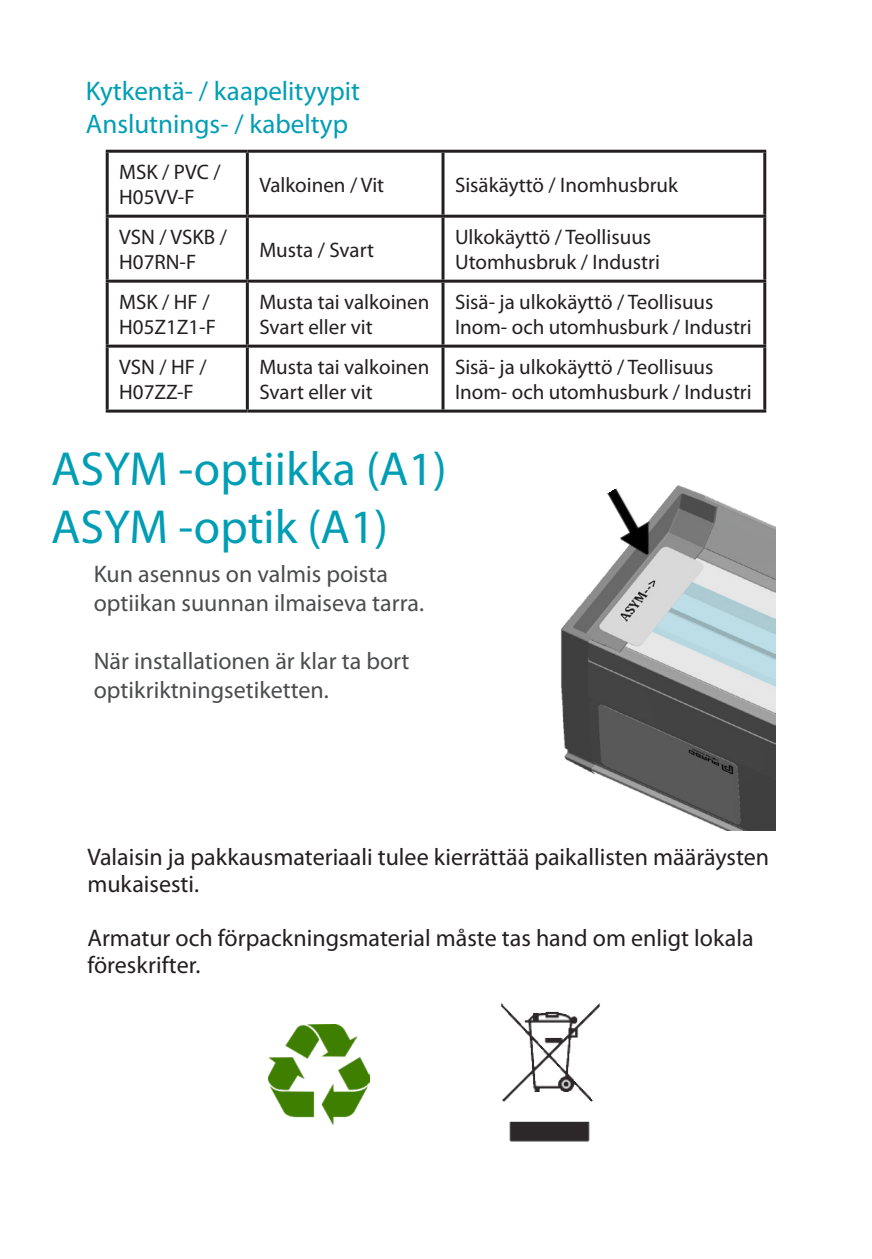
<style>
.page{position:relative;width:872px;height:1259px;background:#fff}
.page>*{position:absolute;margin:0;border:0;box-sizing:border-box;transform-origin:0 0}
.t1{font:48px "Myriad Pro";color:#009eb5}
.t2{font:27px "Myriad Pro";color:#009eb5}
.t3{font:24px/27px "Myriad Pro";color:#231f20}
.t4{font:24px/28.8px "Myriad Pro";color:#4b4c4d}
.t5{font:21px/25.2px "Myriad Pro";color:#231f20}
</style>
<div class="page">
<img style="left:501px;top:1003px;width:99px;height:139px">
<img style="left:268px;top:1024px;width:101px;height:100px">
<hr style="left:106px;top:150px;width:141px;height:3px;background:#231f20">
<hr style="left:106px;top:153px;width:3px;height:62px;background:#231f20">
<hr style="left:247px;top:150px;width:196px;height:3px;background:#231f20">
<hr style="left:246px;top:153px;width:3px;height:62px;background:#231f20">
<hr style="left:443px;top:150px;width:323px;height:3px;background:#231f20">
<hr style="left:441px;top:153px;width:3px;height:62px;background:#231f20">
<hr style="left:763px;top:153px;width:3px;height:62px;background:#231f20">
<hr style="left:106px;top:215px;width:141px;height:3px;background:#231f20">
<hr style="left:106px;top:218px;width:3px;height:62px;background:#231f20">
<hr style="left:247px;top:215px;width:196px;height:3px;background:#231f20">
<hr style="left:246px;top:218px;width:3px;height:62px;background:#231f20">
<hr style="left:443px;top:215px;width:323px;height:3px;background:#231f20">
<hr style="left:441px;top:218px;width:3px;height:62px;background:#231f20">
<hr style="left:763px;top:218px;width:3px;height:62px;background:#231f20">
<hr style="left:106px;top:280px;width:141px;height:3px;background:#231f20">
<hr style="left:106px;top:283px;width:3px;height:62px;background:#231f20">
<hr style="left:247px;top:280px;width:196px;height:3px;background:#231f20">
<hr style="left:246px;top:283px;width:3px;height:62px;background:#231f20">
<hr style="left:443px;top:280px;width:323px;height:3px;background:#231f20">
<hr style="left:441px;top:283px;width:3px;height:62px;background:#231f20">
<hr style="left:763px;top:283px;width:3px;height:62px;background:#231f20">
<hr style="left:106px;top:345px;width:141px;height:3px;background:#231f20">
<hr style="left:106px;top:348px;width:3px;height:61px;background:#231f20">
<hr style="left:247px;top:345px;width:196px;height:3px;background:#231f20">
<hr style="left:246px;top:348px;width:3px;height:61px;background:#231f20">
<hr style="left:443px;top:345px;width:323px;height:3px;background:#231f20">
<hr style="left:441px;top:348px;width:3px;height:61px;background:#231f20">
<hr style="left:763px;top:348px;width:3px;height:61px;background:#231f20">
<hr style="left:106px;top:409px;width:141px;height:3px;background:#231f20">
<hr style="left:247px;top:409px;width:196px;height:3px;background:#231f20">
<hr style="left:443px;top:409px;width:323px;height:3px;background:#231f20">
<img style="left:561px;top:485px;width:214px;height:346px">
<img style="left:597px;top:485px;width:65px;height:77px">
<p class="t2" style="left:86px;top:74px;width:276px">Kytkentä- / kaapelityypit</p>
<p class="t2" style="left:86px;top:107px;width:264px">Anslutnings- / kabeltyp</p>
<p class="t5" style="left:119px;top:159px;width:103px">MSK / PVC /<br>H05VV-F</p>
<p class="t5" style="left:119px;top:224px;width:109px">VSN / VSKB /<br>H07RN-F</p>
<p class="t5" style="left:259px;top:172px;width:126px">Valkoinen / Vit</p>
<p class="t5" style="left:455px;top:172px;width:224px">Sisäkäyttö / Inomhusbruk</p>
<p class="t5" style="left:259px;top:236px;width:116px">Musta / Svart</p>
<p class="t5" style="left:455px;top:224px;width:198px">Ulkokäyttö / Teollisuus</p>
<p class="t5" style="left:455px;top:249px;width:206px">Utomhusbruk / Industri</p>
<p class="t5" style="left:119px;top:289px;width:98px">MSK / HF /<br>H05Z1Z1-F</p>
<p class="t5" style="left:259px;top:289px;width:172px">Musta tai valkoinen</p>
<p class="t5" style="left:259px;top:314px;width:115px">Svart eller vit</p>
<p class="t5" style="left:119px;top:354px;width:89px">VSN / HF /<br>H07ZZ-F</p>
<p class="t5" style="left:259px;top:354px;width:172px">Musta tai valkoinen</p>
<p class="t5" style="left:259px;top:379px;width:115px">Svart eller vit</p>
<p class="t5" style="left:455px;top:289px;width:260px">Sisä- ja ulkokäyttö / Teollisuus</p>
<p class="t5" style="left:455px;top:314px;width:298px">Inom- och utomhusburk / Industri</p>
<p class="t5" style="left:455px;top:354px;width:260px">Sisä- ja ulkokäyttö / Teollisuus</p>
<p class="t5" style="left:455px;top:379px;width:298px">Inom- och utomhusburk / Industri</p>
<p class="t1" style="left:51px;top:439px;width:397px">ASYM -optiikka (A1)</p>
<p class="t1" style="left:51px;top:497px;width:339px">ASYM -optik (A1)</p>
<p class="t4" style="left:94px;top:559px;width:332px">Kun asennus on valmis poista optiikan suunnan ilmaiseva tarra.</p>
<p class="t4" style="left:94px;top:646px;width:317px">När installationen är klar ta bort optikriktningsetiketten.</p>
<p class="t3" style="left:87px;top:843px;width:683px">Valaisin ja pakkausmateriaali tulee kierrättää paikallisten määräysten mukaisesti.</p>
<p class="t3" style="left:87px;top:924px;width:667px">Armatur och förpackningsmaterial måste tas hand om enligt lokala föreskrifter.</p>
</div>
